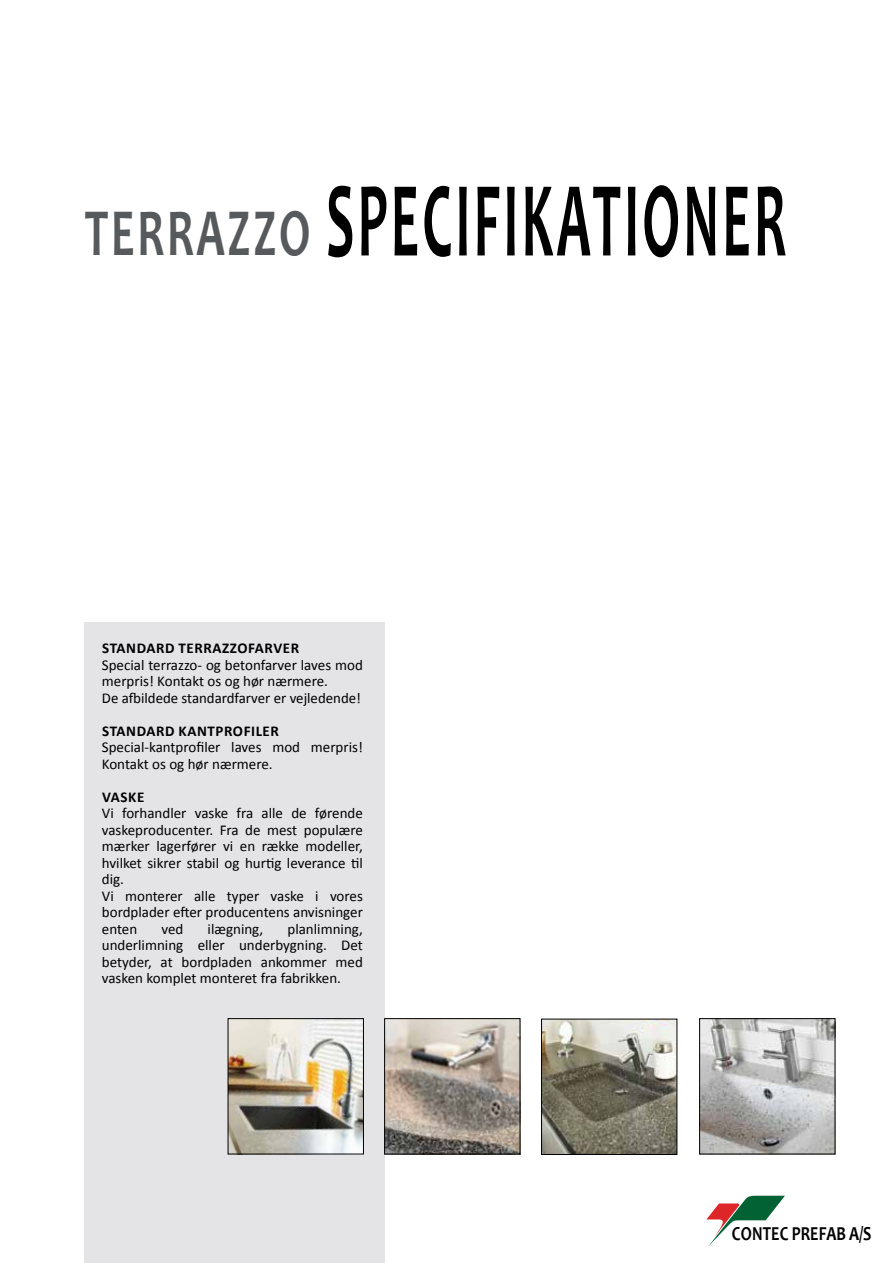
<style>
.page{position:relative;width:893px;height:1263px;background:#fff}
.page>*{position:absolute;margin:0;border:0;box-sizing:border-box;transform-origin:0 0}
.t1{font:700 108px "Candara";letter-spacing:.06em;color:#000;scale:.5 1}
.t2{font:700 19.95px "Candara";letter-spacing:.01em;color:#000;scale:.8 1}
.t3{font:15px/16.5px "Calibri";color:#000}
.t4{font:700 15px "Calibri";letter-spacing:.04em;color:#000}
.s1{font-size:67.5px;color:#565a5c}
</style>
<div class="page">
<div style="left:84px;top:622px;width:300px;height:641px;background:#e4e4e7"></div>
<img style="left:386px;top:1020px;width:132px;height:132px">
<div style="left:384px;top:1018px;width:136px;height:136px;border:1px solid #000"></div>
<img style="left:701px;top:1020px;width:132px;height:132px">
<div style="left:699px;top:1018px;width:136px;height:136px;border:1px solid #000"></div>
<img style="left:230px;top:1020px;width:132px;height:132px">
<div style="left:228px;top:1018px;width:136px;height:136px;border:1px solid #000"></div>
<img style="left:543px;top:1021px;width:132px;height:132px">
<div style="left:541px;top:1019px;width:136px;height:136px;border:1px solid #000"></div>
<svg style="left:706px;top:1196px;width:79px;height:51px"></svg>
<h1 class="t1" style="left:85px;top:153px;width:1404px"><span class="s1">TERRAZZO</span> SPECIFIKATIONER</h1>
<p class="t4" style="left:102px;top:638px;width:198px">STANDARD TERRAZZOFARVER</p>
<p class="t3" style="left:102px;top:656px;width:262px">Special terrazzo- og betonfarver laves mod merpris! Kontakt os og hør nærmere.<br>De afbildede standardfarver er vejledende!</p>
<p class="t4" style="left:102px;top:721px;width:178px">STANDARD KANTPROFILER</p>
<p class="t3" style="left:102px;top:739px;width:263px">Special-kantprofiler laves mod merpris!<br>Kontakt os og hør nærmere.</p>
<p class="t4" style="left:102px;top:787px;width:44px">VASKE</p>
<p class="t3" style="left:102px;top:805px;width:263px">Vi forhandler vaske fra alle de førende vaskeproducenter. Fra de mest populære mærker lagerfører vi en række modeller, hvilket sikrer stabil og hurtig leverance til dig.<br>Vi monterer alle typer vaske i vores bordplader efter producentens anvisninger enten</p>
<p class="t3" style="left:102px;top:920px;width:263px;text-align:justify;text-indent:186px">planlimning, underlimning eller underbygning. Det betyder, at bordpladen ankommer med vasken komplet monteret fra fabrikken.</p>
<p class="t3" style="left:161px;top:920px;width:23px">ved</p>
<p class="t3" style="left:208px;top:920px;width:57px">ilægning,</p>
<h2 class="t2" style="left:732px;top:1221px;width:176px">CONTEC PREFAB A/S</h2>
</div>
